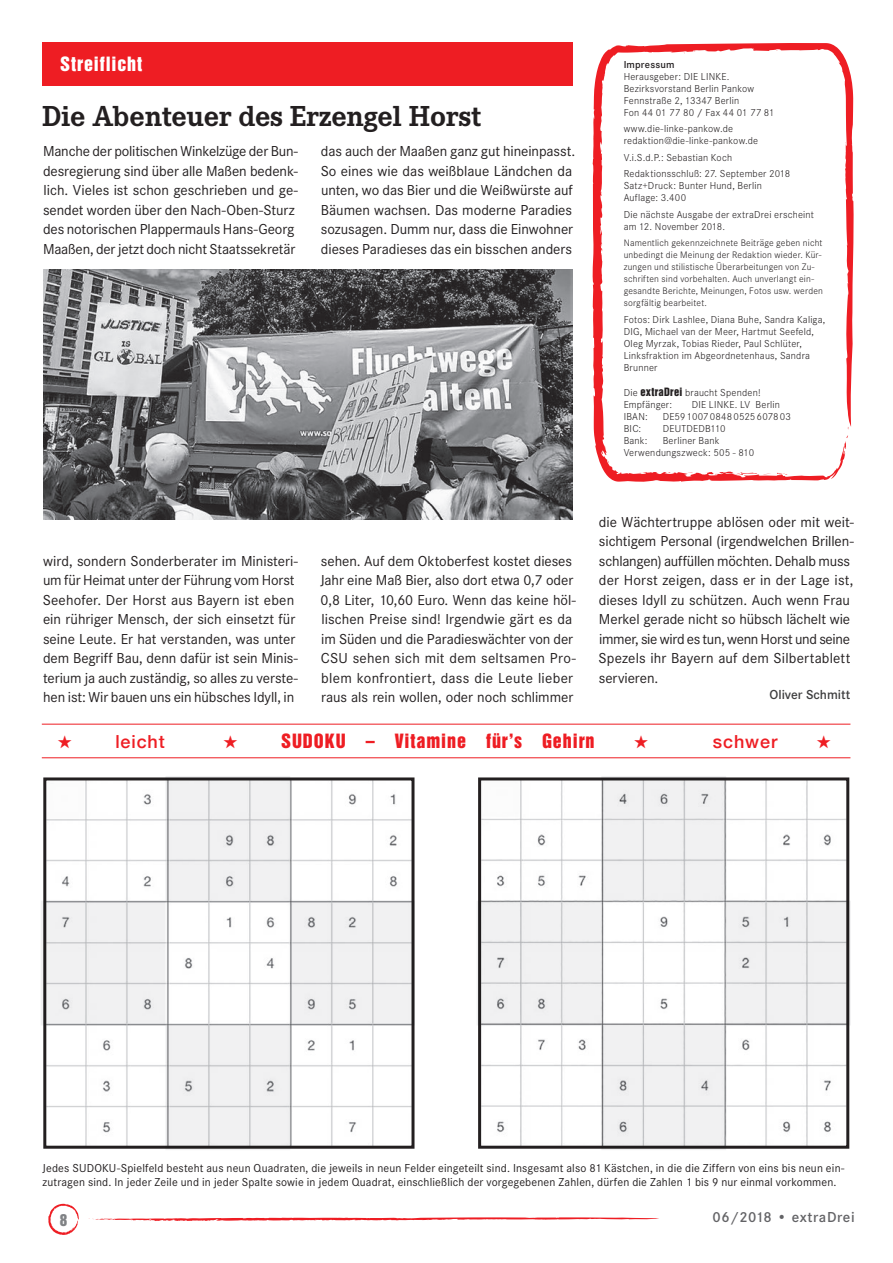
<style>
.page{position:relative;width:893px;height:1263px;background:#fff}
.page>*{position:absolute;margin:0;border:0;box-sizing:border-box;transform-origin:0 0}
.t1{font:700 30px "Corporate E";letter-spacing:-.01em;color:#231f20}
.t2{font:18px "Helvetica Inserat LT Std";letter-spacing:.05em;color:#ee1d23}
.t3{font:500 18px "Helvetica Neue";letter-spacing:.05em;color:#ee1d23}
.t4{font:18px "Helvetica Inserat LT Std";letter-spacing:.05em;color:#fff}
.t5{font:15px/19.5px "Corporate S";letter-spacing:-.005em;color:#231f20}
.t6{font:600 15px "Corporate S";letter-spacing:.04em;color:#636366}
.t7{font:15px "Helvetica Inserat LT Std";color:#808285}
.t8{font:600 13.5px "Corporate S";color:#3e3e3f}
.t9{font:12px/13.5px "Corporate S";letter-spacing:.015em;color:#231f20}
.t10{font:300 10.5px/12px "Corporate S";letter-spacing:.015em;color:#231f20}
.t11{font:600 10.5px "Corporate S";letter-spacing:.015em;color:#231f20}
.t12{font:300 9.75px/12px "Corporate S";letter-spacing:.02em;color:#231f20}
.s1{font-family:"Helvetica Inserat LT Std";font-weight:400}
</style>
<div class="page">
<svg style="left:88px;top:1217px;width:571px;height:4px"></svg>
<svg style="left:48px;top:1204px;width:31px;height:31px"></svg>
<div style="left:43px;top:43px;width:530px;height:43px;background:#ee1d23"></div>
<svg style="left:592px;top:43px;width:261px;height:439px"></svg>
<svg style="left:846px;top:425px;width:3px;height:15px"></svg>
<svg style="left:736px;top:472px;width:7px;height:2px"></svg>
<svg style="left:42px;top:776px;width:373px;height:374px"></svg>
<svg style="left:477px;top:776px;width:374px;height:374px"></svg>
<hr style="left:42px;top:724px;width:808px;height:1px;background:#ee1d23">
<hr style="left:42px;top:757px;width:808px;height:1px;background:#ee1d23">
<img style="left:43px;top:270px;width:530px;height:250px">
<p class="t4" style="left:60px;top:54px;width:83px">Streiflicht</p>
<h1 class="t1" style="left:42px;top:99px;width:441px">Die Abenteuer des Erzengel Horst</h1>
<p class="t5" style="left:43px;top:142px;width:256px">Manche der politischen Winkelzüge der Bun&shy;desregierung sind über alle Maßen bedenk&shy;lich. Vieles ist schon geschrieben und ge&shy;sendet worden über den Nach-Oben-Sturz des notorischen Plappermauls Hans-Georg Maaßen, der jetzt doch nicht Staatssekretär</p>
<p class="t5" style="left:321px;top:142px;width:256px">das auch der Maaßen ganz gut hineinpasst.<br>So eines wie das weißblaue Ländchen da unten, wo das Bier und die Weißwürste auf Bäumen wachsen. Das moderne Paradies sozusagen. Dumm nur, dass die Einwohner dieses Paradieses das ein bisschen anders</p>
<p class="t5" style="left:43px;top:551px;width:257px">wird, sondern Sonderberater im Ministeri&shy;um für Heimat unter der Führung vom Horst Seehofer. Der Horst aus Bayern ist eben ein rühriger Mensch, der sich einsetzt für seine Leute. Er hat verstanden, was unter dem Begriff Bau, denn dafür ist sein Minis&shy;terium ja auch zuständig, so alles zu verste&shy;hen ist: Wir bauen uns ein hübsches Idyll, in</p>
<p class="t5" style="left:320px;top:551px;width:257px">sehen. Auf dem Oktoberfest kostet dieses Jahr eine Maß Bier, also dort etwa 0,7 oder 0,8 Liter, 10,60 Euro. Wenn das keine höl&shy;lischen Preise sind! Irgendwie gärt es da im Süden und die Paradieswächter von der CSU sehen sich mit dem seltsamen Pro&shy;blem konfrontiert, dass die Leute lieber raus als rein wollen, oder noch schlimmer</p>
<p class="t11" style="left:624px;top:59px;width:52px">Impressum</p>
<p class="t10" style="left:624px;top:71px;width:152px">Herausgeber: DIE LINKE.<br>Bezirksvorstand Berlin Pankow<br>Fennstraße 2, 13347 Berlin<br>Fon 44 01 77 80 / Fax 44 01 77 81</p>
<p class="t10" style="left:624px;top:123px;width:136px">www.die-linke-pankow.de redaktion@die-linke-pankow.de</p>
<p class="t10" style="left:624px;top:149px;width:168px;line-height:16.5px">V.i.S.d.P.: Sebastian Koch<br>Redaktionsschluß: 27. September 2018</p>
<p class="t10" style="left:624px;top:180px;width:140px">Satz+Druck: Bunter Hund, Berlin<br>Auflage: 3.400</p>
<p class="t10" style="left:624px;top:209px;width:192px">Die nächste Ausgabe der extraDrei erscheint am 12. November 2018.</p>
<p class="t12" style="left:624px;top:237px;width:201px">Namentlich gekennzeichnete Beiträge geben nicht unbedingt die Meinung der Redaktion wieder. Kür&shy;zungen und stilistische Überarbeitungen von Zu&shy;schriften sind vorbehalten. Auch unverlangt ein&shy;gesandte Berichte, Meinungen, Fotos usw. werden sorgfältig bearbeitet.</p>
<p class="t10" style="left:624px;top:314px;width:203px">Fotos: Dirk Lashlee, Diana Buhe, Sandra Kaliga, DIG, Michael van der Meer, Hartmut Seefeld, Oleg Myrzak, Tobias Rieder, Paul Schlüter, Linksfraktion im Abgeordnetenhaus, Sandra Brunner</p>
<p class="t10" style="left:624px;top:387px;width:138px">Die <span class="s1">extraDrei</span> braucht Spenden!<br>Empfänger:</p>
<p class="t10" style="left:692px;top:399px;width:90px">DIE LINKE. LV Berlin</p>
<p class="t10" style="left:624px;top:411px;width:26px">IBAN:</p>
<p class="t10" style="left:663px;top:411px;width:130px">DE59100708480525607803</p>
<p class="t10" style="left:624px;top:423px;width:19px">BIC:</p>
<p class="t10" style="left:663px;top:423px;width:65px">DEUTDEDB110</p>
<p class="t10" style="left:624px;top:435px;width:25px">Bank:</p>
<p class="t10" style="left:624px;top:435px;width:132px;text-align:center">Berliner Bank<br>Verwendungszweck: 505 - 810</p>
<p class="t5" style="left:599px;top:512px;width:257px">die Wächtertruppe ablösen oder mit weit&shy;sichtigem Personal (irgendwelchen Brillen&shy;schlangen) auffüllen möchten. Dehalb muss der Horst zeigen, dass er in der Lage ist, dieses Idyll zu schützen. Auch wenn Frau Merkel gerade nicht so hübsch lächelt wie immer, sie wird es tun, wenn Horst und seine Spezels ihr Bayern auf dem Silbertablett servieren.</p>
<p class="t8" style="left:769px;top:687px;width:82px">Oliver Schmitt</p>
<p class="t3" style="left:115px;top:727px;width:51px">leicht</p>
<p class="t2" style="left:281px;top:730px;width:315px">SUDOKU – Vitamine für’s Gehirn</p>
<p class="t3" style="left:713px;top:727px;width:66px">schwer</p>
<p class="t9" style="left:43px;top:1161px;width:803px">Jedes SUDOKU-Spielfeld besteht aus neun Quadraten, die jeweils in neun Felder eingeteilt sind. Insgesamt also 81 Kästchen, in die die Ziffern von eins bis neun ein&shy;zutragen sind. In jeder Zeile und in jeder Spalte sowie in jedem Quadrat, einschließlich der vorgegebenen Zahlen, dürfen die Zahlen 1 bis 9 nur einmal vorkommen.</p>
<p class="t7" style="left:60px;top:1211px;width:9px">8</p>
<p class="t6" style="left:712px;top:1209px;width:144px">06/2018 • extraDrei</p>
</div>
